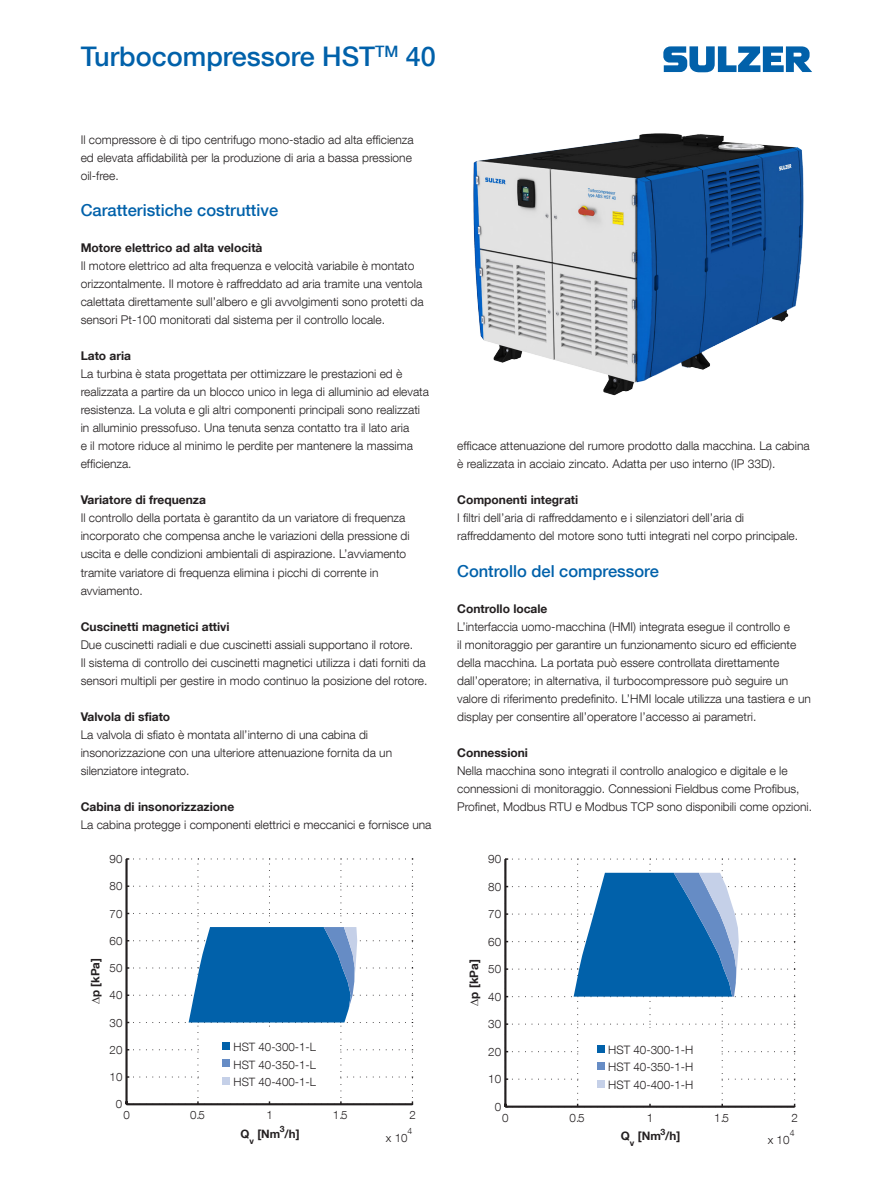
<style>
.page{position:relative;width:893px;height:1191px;background:#fff}
.page>*{position:absolute;margin:0;border:0;box-sizing:border-box;transform-origin:0 0}
.t1{font:500 27px "Helvetica Neue LT Com";color:#0161aa}
.Subtitle{font:500 16.5px "Helvetica Neue LT Com";color:#0161aa}
.Body_text{font:300 12px/18px "Helvetica Neue LT Com";color:#231f20}
.Sub-subheading{font:700 12px "Helvetica Neue LT Com";color:#231f20}
.t2{font:300 11.7px "Helvetica Neue LT Com";color:#231f20}
.t3{font:700 11.7px "Helvetica Neue LT Com";color:#231f20}
.t4{font:300 11.55px "Helvetica Neue LT Com";color:#231f20}
.t5{font:700 11.55px "Helvetica Neue LT Com";color:#231f20}
.t6{font:700 8.7px "Helvetica Neue LT Com";color:#231f20}
.t7{font:300 8.7px "Helvetica Neue LT Com";color:#231f20}
</style>
<div class="page">
<svg style="left:663px;top:46px;width:149px;height:26px"></svg>
<svg style="left:125px;top:858px;width:288px;height:247px"></svg>
<div style="left:202px;top:1030px;width:135px;height:70px;background:#fff"></div>
<div style="left:223px;top:1042px;width:7px;height:7px;background:#0161aa"></div>
<div style="left:223px;top:1059px;width:7px;height:8px;background:#668cc5"></div>
<div style="left:223px;top:1076px;width:7px;height:8px;background:#c5d0e8"></div>
<svg style="left:504px;top:858px;width:292px;height:249px"></svg>
<div style="left:584px;top:1028px;width:136px;height:74px;background:#fff"></div>
<div style="left:597px;top:1045px;width:7px;height:7px;background:#0161aa"></div>
<div style="left:597px;top:1062px;width:7px;height:8px;background:#668cc5"></div>
<div style="left:597px;top:1079px;width:7px;height:8px;background:#c5d0e8"></div>
<img style="left:473px;top:133px;width:331px;height:263px">
<p class="t1" style="left:81px;top:40px;width:357px">Turbocompressore HST<sup>TM</sup> 40</p>
<p class="Body_text" style="left:81px;top:131px;width:334px">Il compressore è di tipo centrifugo mono-stadio ad alta efficienza ed elevata affidabilità per la produzione di aria a bassa pressione oil-free.</p>
<p class="Subtitle" style="left:81px;top:200px;width:199px">Caratteristiche costruttive</p>
<p class="Sub-subheading" style="left:81px;top:240px;width:183px">Motore elettrico ad alta velocità</p>
<p class="Body_text" style="left:81px;top:257px;width:344px">Il motore elettrico ad alta frequenza e velocità variabile è montato orizzontalmente. Il motore è raffreddato ad aria tramite una ventola calettata direttamente sull’albero e gli avvolgimenti sono protetti da sensori Pt-100 monitorati dal sistema per il controllo locale.</p>
<p class="Sub-subheading" style="left:81px;top:348px;width:52px">Lato aria</p>
<p class="Body_text" style="left:81px;top:365px;width:350px">La turbina è stata progettata per ottimizzare le prestazioni ed è realizzata a partire da un blocco unico in lega di alluminio ad elevata resistenza. La voluta e gli altri componenti principali sono realizzati in alluminio pressofuso. Una tenuta senza contatto tra il lato aria<br>e il motore riduce al minimo le perdite per mantenere la massima efficienza.</p>
<p class="Sub-subheading" style="left:81px;top:492px;width:127px">Variatore di frequenza</p>
<p class="Body_text" style="left:81px;top:509px;width:331px">Il controllo della portata è garantito da un variatore di frequenza incorporato che compensa anche le variazioni della pressione di uscita e delle condizioni ambientali di aspirazione. L’avviamento tramite variatore di frequenza elimina i picchi di corrente in avviamento.</p>
<p class="Sub-subheading" style="left:81px;top:618px;width:150px">Cuscinetti magnetici attivi</p>
<p class="Body_text" style="left:81px;top:635px;width:348px">Due cuscinetti radiali e due cuscinetti assiali supportano il rotore.<br>Il sistema di controllo dei cuscinetti magnetici utilizza i dati forniti da sensori multipli per gestire in modo continuo la posizione del rotore.</p>
<p class="Sub-subheading" style="left:81px;top:708px;width:91px">Valvola di sfiato</p>
<p class="Body_text" style="left:81px;top:725px;width:313px">La valvola di sfiato è montata all’interno di una cabina di insonorizzazione con una ulteriore attenuazione fornita da un silenziatore integrato.</p>
<p class="Sub-subheading" style="left:81px;top:798px;width:155px">Cabina di insonorizzazione</p>
<p class="Body_text" style="left:81px;top:815px;width:352px">La cabina protegge i componenti elettrici e meccanici e fornisce una</p>
<p class="Body_text" style="left:457px;top:437px;width:354px">efficace attenuazione del rumore prodotto dalla macchina. La cabina è realizzata in acciaio zincato. Adatta per uso interno (IP 33D).</p>
<p class="Sub-subheading" style="left:457px;top:492px;width:123px">Componenti integrati</p>
<p class="Body_text" style="left:457px;top:509px;width:342px">I filtri dell’aria di raffreddamento e i silenziatori dell’aria di raffreddamento del motore sono tutti integrati nel corpo principale.</p>
<p class="Subtitle" style="left:457px;top:560px;width:203px">Controllo del compressore</p>
<p class="Sub-subheading" style="left:457px;top:600px;width:92px">Controllo locale</p>
<p class="Body_text" style="left:457px;top:617px;width:355px">L’interfaccia uomo-macchina (HMI) integrata esegue il controllo e<br>il monitoraggio per garantire un funzionamento sicuro ed efficiente della macchina. La portata può essere controllata direttamente dall’operatore; in alternativa, il turbocompressore può seguire un valore di riferimento predefinito. L’HMI locale utilizza una tastiera e un display per consentire all’operatore l’accesso ai parametri.</p>
<p class="Sub-subheading" style="left:457px;top:744px;width:72px">Connessioni</p>
<p class="Body_text" style="left:457px;top:761px;width:357px">Nella macchina sono integrati il controllo analogico e digitale e le connessioni di monitoraggio. Connessioni Fieldbus come Profibus,<br>Profinet, Modbus RTU e Modbus TCP sono disponibili come opzioni.</p>
<p class="t4" style="left:110px;top:852px;width:14px">90</p>
<p class="t2" style="left:488px;top:852px;width:14px">90</p>
<p class="t4" style="left:110px;top:879px;width:14px">80</p>
<p class="t2" style="left:488px;top:879px;width:14px">80</p>
<p class="t4" style="left:110px;top:906px;width:14px">70</p>
<p class="t2" style="left:488px;top:907px;width:14px">70</p>
<p class="t4" style="left:110px;top:933px;width:14px">60</p>
<p class="t2" style="left:488px;top:934px;width:14px">60</p>
<p class="t5" style="left:88px;top:1004px;width:47px;rotate:-90deg">∆p [kPa]</p>
<p class="t4" style="left:110px;top:961px;width:14px">50</p>
<p class="t4" style="left:110px;top:988px;width:14px">40</p>
<p class="t3" style="left:467px;top:1005px;width:48px;rotate:-90deg">∆p [kPa]</p>
<p class="t2" style="left:488px;top:962px;width:14px">50</p>
<p class="t2" style="left:488px;top:989px;width:14px">40</p>
<p class="t4" style="left:110px;top:1015px;width:14px">30</p>
<p class="t2" style="left:488px;top:1017px;width:14px">30</p>
<p class="t4" style="left:110px;top:1042px;width:14px">20</p>
<p class="t4" style="left:234px;top:1040px;width:84px">HST 40-300-1-L</p>
<p class="t2" style="left:488px;top:1044px;width:14px">20</p>
<p class="t2" style="left:608px;top:1042px;width:87px">HST 40-300-1-H</p>
<p class="t4" style="left:110px;top:1070px;width:14px">10</p>
<p class="t4" style="left:234px;top:1057px;width:84px">HST 40-350-1-L</p>
<p class="t4" style="left:234px;top:1074px;width:84px">HST 40-400-1-L</p>
<p class="t2" style="left:488px;top:1072px;width:14px">10</p>
<p class="t2" style="left:608px;top:1060px;width:87px">HST 40-350-1-H</p>
<p class="t2" style="left:608px;top:1077px;width:87px">HST 40-400-1-H</p>
<p class="t4" style="left:116px;top:1097px;width:8px">0</p>
<p class="t4" style="left:123px;top:1107px;width:8px">0</p>
<p class="t4" style="left:190px;top:1107px;width:16px">0.5</p>
<p class="t4" style="left:266px;top:1107px;width:8px">1</p>
<p class="t4" style="left:333px;top:1107px;width:16px">1.5</p>
<p class="t4" style="left:409px;top:1107px;width:8px">2</p>
<p class="t4" style="left:386px;top:1130px;width:23px">x 10</p>
<p class="t6" style="left:280px;top:1123px;width:6px">3</p>
<p class="t7" style="left:408px;top:1125px;width:6px">4</p>
<p class="t5" style="left:241px;top:1126px;width:10px">Q</p>
<p class="t5" style="left:257px;top:1126px;width:44px">[Nm /h]</p>
<p class="t6" style="left:249px;top:1135px;width:6px">v</p>
<p class="t2" style="left:495px;top:1099px;width:8px">0</p>
<p class="t2" style="left:502px;top:1110px;width:8px">0</p>
<p class="t2" style="left:570px;top:1110px;width:16px">0.5</p>
<p class="t2" style="left:647px;top:1110px;width:8px">1</p>
<p class="t2" style="left:714px;top:1110px;width:16px">1.5</p>
<p class="t2" style="left:791px;top:1110px;width:8px">2</p>
<p class="t2" style="left:768px;top:1133px;width:23px">x 10</p>
<p class="t6" style="left:660px;top:1126px;width:6px">3</p>
<p class="t7" style="left:790px;top:1127px;width:6px">4</p>
<p class="t3" style="left:621px;top:1129px;width:11px">Q</p>
<p class="t3" style="left:638px;top:1129px;width:44px">[Nm /h]</p>
<p class="t6" style="left:630px;top:1137px;width:6px">v</p>
</div>
